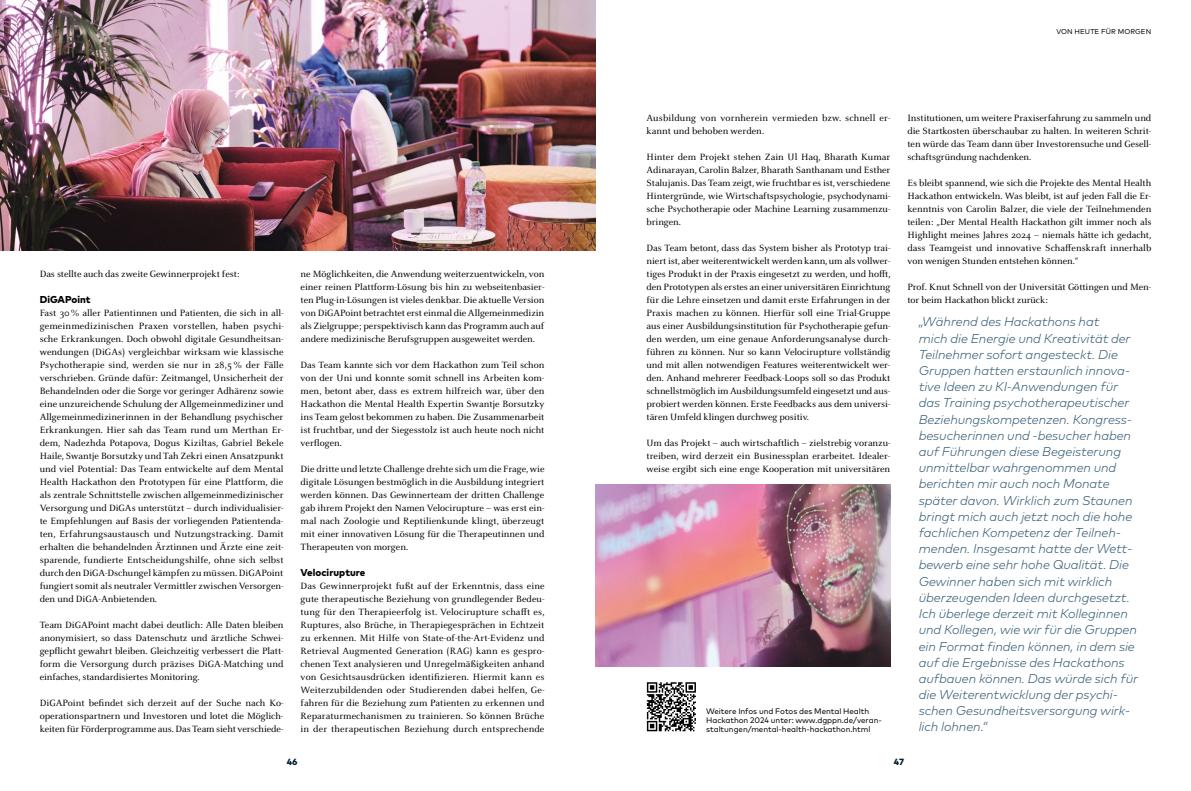
<style>
.page{position:relative;width:1191px;height:791px;background:#fff}
.page>*{position:absolute;margin:0;border:0;box-sizing:border-box;transform-origin:0 0}
.t1{font:italic 300 12.8px/16.2px "Mark Pro";letter-spacing:-.005em;color:#375e77}
.t2{font:10px/13px "Celeste Pro";letter-spacing:-.005em;color:#000;text-align:justify}
.t3{font:10px/13px "Celeste Pro";letter-spacing:.015em;color:#000}
.t4{font:800 10px "Mark Pro";letter-spacing:.005em;color:#000}
.t5{font:800 9px "Mark Pro";color:#001f33}
.t6{font:8px/9px "Mark Pro";letter-spacing:-.005em;color:#000}
.t7{font:7px "Mark Pro";letter-spacing:.005em;color:#000}
</style>
<div class="page">
<img style="left:0;top:0;width:595px;height:251px">
<img style="left:595px;top:485px;width:295px;height:182px">
<svg style="left:646px;top:682px;width:49px;height:50px"></svg>
<svg style="left:647px;top:682px;width:49px;height:49px"></svg>
<p class="t2" style="left:40px;top:267px;width:202px">Das stellte auch das zweite Gewinnerprojekt fest:</p>
<p class="t4" style="left:40px;top:291px;width:52px">DiGAPoint</p>
<p class="t2" style="left:40px;top:306px;width:245px">Fast 30% aller Patientinnen und Patienten, die sich in all&shy;gemeinmedizinischen Praxen vorstellen, haben psychi&shy;sche Erkrankungen. Doch obwohl digitale Gesundheitsan&shy;wendungen (DiGAs) vergleichbar wirksam wie klassische Psychotherapie sind, werden sie nur in 28,5% der Fälle verschrieben. Gründe dafür: Zeitmangel, Unsicherheit der Behandelnden oder die Sorge vor geringer Adhärenz sowie eine unzureichende Schulung der Allgemeinmediziner und Allgemeinmedizinerinnen in der Behandlung psychischer Erkrankungen. Hier sah das Team rund um Merthan Er&shy;dem, Nadezhda Potapova, Dogus Kiziltas, Gabriel Bekele Haile, Swantje Borsutzky und Tah Zekri einen Ansatzpunkt und viel Potential: Das Team entwickelte auf dem Mental Health Hackathon den Prototypen für eine Plattform, die als zentrale Schnittstelle zwischen allgemeinmedizinischer Versorgung und DiGAs unterstützt – durch individualisier&shy;te Empfehlungen auf Basis der vorliegenden Patientenda&shy;ten, Erfahrungsaustausch und Nutzungstracking. Damit erhalten die behandelnden Ärztinnen und Ärzte eine zeit&shy;sparende, fundierte Entscheidungshilfe, ohne sich selbst durch den DiGA-Dschungel kämpfen zu müssen. DiGAPoint fungiert somit als neutraler Vermittler zwischen Versorgen&shy;den und DiGA-Anbietenden.</p>
<p class="t2" style="left:40px;top:618px;width:245px">Team DiGAPoint macht dabei deutlich: Alle Daten bleiben anonymisiert, so dass Datenschutz und ärztliche Schwei&shy;gepflicht gewahrt bleiben. Gleichzeitig verbessert die Platt&shy;form die Versorgung durch präzises DiGA-Matching und einfaches, standardisiertes Monitoring.</p>
<p class="t2" style="left:40px;top:696px;width:245px">DiGAPoint befindet sich derzeit auf der Suche nach Ko&shy;operationspartnern und Investoren und lotet die Möglich&shy;keiten für Förderprogramme aus. Das Team sieht verschiede-</p>
<p class="t2" style="left:300px;top:267px;width:245px">ne Möglichkeiten, die Anwendung weiterzuentwickeln, von einer reinen Plattform-Lösung bis hin zu webseitenbasier&shy;ten Plug-in-Lösungen ist vieles denkbar. Die aktuelle Version von DiGAPoint betrachtet erst einmal die Allgemeinmedizin als Zielgruppe; perspektivisch kann das Programm auch auf andere medizinische Berufsgruppen ausgeweitet werden.</p>
<p class="t2" style="left:300px;top:358px;width:245px">Das Team kannte sich vor dem Hackathon zum Teil schon von der Uni und konnte somit schnell ins Arbeiten kom&shy;men, betont aber, dass es extrem hilfreich war, über den Hackathon die Mental Health Expertin Swantje Borsutzky ins Team gelost bekommen zu haben. Die Zusammenarbeit ist fruchtbar, und der Siegesstolz ist auch heute noch nicht verflogen.</p>
<p class="t2" style="left:300px;top:462px;width:245px">Die dritte und letzte Challenge drehte sich um die Frage, wie digitale Lösungen bestmöglich in die Ausbildung integriert werden können. Das Gewinnerteam der dritten Challenge gab ihrem Projekt den Namen Velocirupture – was erst ein&shy;mal nach Zoologie und Reptilienkunde klingt, überzeugt mit einer innovativen Lösung für die Therapeutinnen und Therapeuten von morgen.</p>
<p class="t4" style="left:300px;top:564px;width:66px">Velocirupture</p>
<p class="t2" style="left:300px;top:579px;width:245px">Das Gewinnerprojekt fußt auf der Erkenntnis, dass eine gute therapeutische Beziehung von grundlegender Bedeu&shy;tung für den Therapieerfolg ist. Velocirupture schafft es, Ruptures, also Brüche, in Therapiegesprächen in Echtzeit zu erkennen. Mit Hilfe von State-of-the-Art-Evidenz und Retrieval Augmented Generation (RAG) kann es gespro&shy;chenen Text analysieren und Unregelmäßigkeiten anhand von Gesichtsausdrücken identifizieren. Hiermit kann es Weiterzubildenden oder Studierenden dabei helfen, Ge&shy;fahren für die Beziehung zum Patienten zu erkennen und Reparaturmechanismen zu trainieren. So können Brüche in der therapeutischen Beziehung durch entsprechende</p>
<p class="t7" style="left:1056px;top:26px;width:96px">VON HEUTE FÜR MORGEN</p>
<p class="t3" style="left:646px;top:111px;width:245px">Ausbildung von vornherein vermieden bzw. schnell er&shy;kannt und behoben werden.</p>
<p class="t2" style="left:646px;top:150px;width:245px">Hinter dem Projekt stehen Zain Ul Haq, Bharath Kumar Adinarayan, Carolin Balzer, Bharath Santhanam und Esther Stalujanis. Das Team zeigt, wie fruchtbar es ist, verschiedene Hintergründe, wie Wirtschaftspsychologie, psychodynami&shy;sche Psychotherapie oder Machine Learning zusammenzu&shy;bringen.</p>
<p class="t2" style="left:646px;top:241px;width:246px">Das Team betont, dass das System bisher als Prototyp trai&shy;niert ist, aber weiterentwickelt werden kann, um als vollwer&shy;tiges Produkt in der Praxis eingesetzt zu werden, und hofft, den Prototypen als erstes an einer universitären Einrichtung für die Lehre einsetzen und damit erste Erfahrungen in der Praxis machen zu können. Hierfür soll eine Trial-Gruppe aus einer Ausbildungsinstitution für Psychotherapie gefun&shy;den werden, um eine genaue Anforderungsanalyse durch&shy;führen zu können. Nur so kann Velocirupture vollständig und mit allen notwendigen Features weiterentwickelt wer&shy;den. Anhand mehrerer Feedback-Loops soll so das Produkt schnellstmöglich im Ausbildungsumfeld eingesetzt und aus&shy;probiert werden können. Erste Feedbacks aus dem universi&shy;tären Umfeld klingen durchweg positiv.</p>
<p class="t2" style="left:646px;top:436px;width:245px">Um das Projekt – auch wirtschaftlich – zielstrebig voranzu&shy;treiben, wird derzeit ein Businessplan erarbeitet. Idealer&shy;weise ergibt sich eine enge Kooperation mit universitären</p>
<p class="t6" style="left:706px;top:706px;width:177px">Weitere Infos und Fotos des Mental Health<br>Hackathon 2024 unter: www.dgppn.de/veran&shy;staltungen/mental-health-hackathon.html</p>
<p class="t2" style="left:907px;top:111px;width:245px">Institutionen, um weitere Praxiserfahrung zu sammeln und die Startkosten überschaubar zu halten. In weiteren Schrit&shy;ten würde das Team dann über Investorensuche und Gesell&shy;schaftsgründung nachdenken.</p>
<p class="t2" style="left:907px;top:176px;width:245px">Es bleibt spannend, wie sich die Projekte des Mental Health Hackathon entwickeln. Was bleibt, ist auf jeden Fall die Er&shy;kenntnis von Carolin Balzer, die viele der Teilnehmenden teilen: „Der Mental Health Hackathon gilt immer noch als Highlight meines Jahres 2024 – niemals hätte ich gedacht, dass Teamgeist und innovative Schaffenskraft innerhalb von wenigen Stunden entstehen können.“</p>
<p class="t2" style="left:907px;top:280px;width:245px">Prof. Knut Schnell von der Universität Göttingen und Men&shy;tor beim Hackathon blickt zurück:</p>
<p class="t1" style="left:918px;top:313px;width:221px">„Während des Hackathons hat<br>mich die Energie und Kreativität der Teilnehmer sofort angesteckt. Die Gruppen hatten erstaunlich innova&shy;tive Ideen zu KI-Anwendungen für das Training psychotherapeutischer Beziehungskompetenzen. Kongress&shy;besucherinnen und -besucher haben auf Führungen diese Begeisterung unmittelbar wahrgenommen und berichten mir auch noch Monate später davon. Wirklich zum Staunen bringt mich auch jetzt noch die hohe fachlichen Kompetenz der Teilneh&shy;menden. Insgesamt hatte der Wett&shy;bewerb eine sehr hohe Qualität. Die Gewinner haben sich mit wirklich überzeugenden Ideen durchgesetzt.<br>Ich überlege derzeit mit Kolleginnen und Kollegen, wie wir für die Gruppen ein Format finden können, in dem sie auf die Ergebnisse des Hackathons aufbauen können. Das würde sich für die Weiterentwicklung der psychi&shy;schen Gesundheitsversorgung wirk&shy;lich lohnen.“</p>
<p class="t5" style="left:287px;top:755px;width:12px">46</p>
<p class="t5" style="left:893px;top:755px;width:12px">47</p>
</div>
